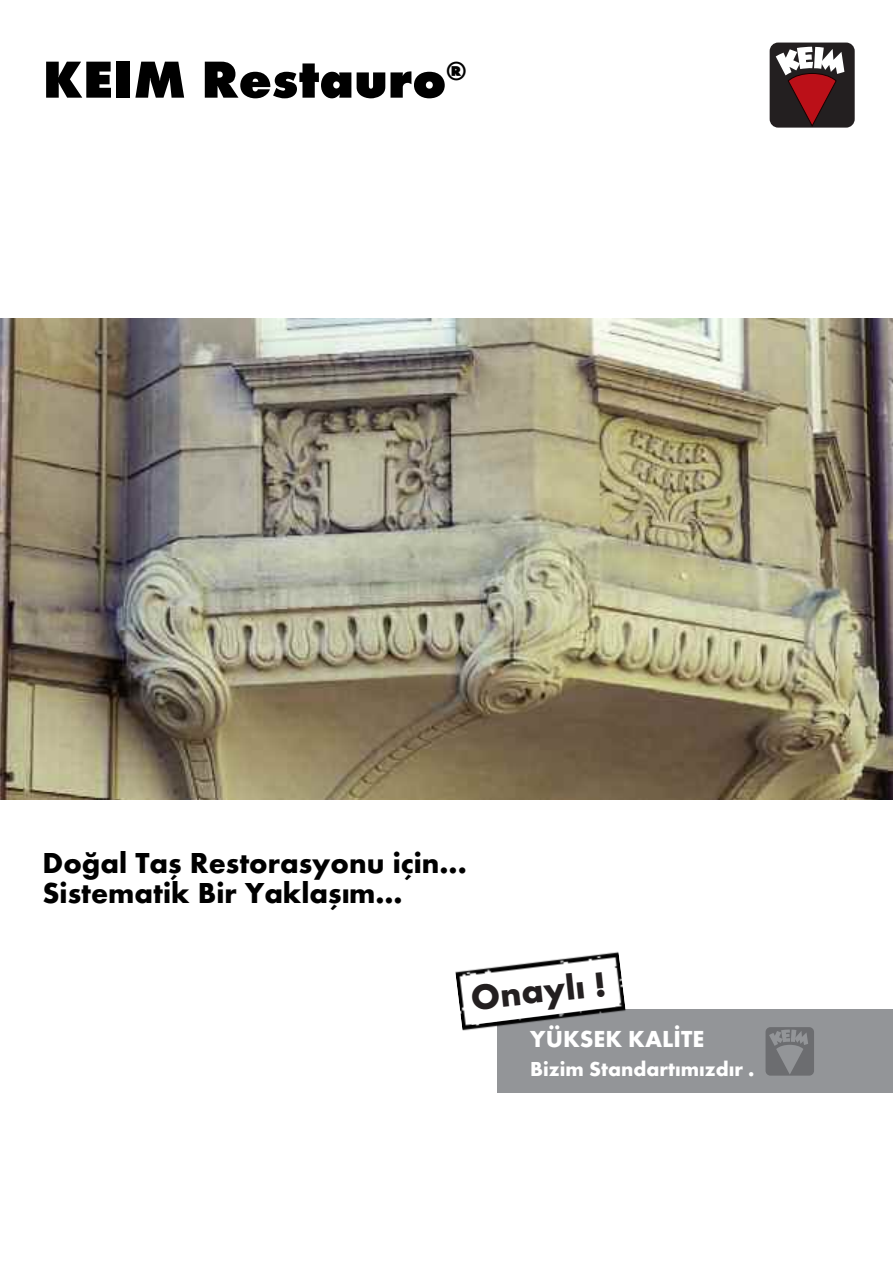
<style>
.page{position:relative;width:893px;height:1263px;background:#fff}
.page>*{position:absolute;margin:0;border:0;box-sizing:border-box;transform-origin:0 0}
.t1{font:800 54px "Futura T";color:#000}
.t2{font:700 36px "Futura TTU";color:#231f20}
.t3{font:700 30px/30px "Futura TTU";color:#000}
.t4{font:700 24.15px "Futura TTU";color:#fff}
.t5{font:700 21px "Futura TTU";color:#fff}
</style>
<div class="page">
<div style="left:770px;top:43px;width:85px;height:85px;background:#231f20;border-radius:9px"></div>
<svg style="left:776px;top:47px;width:68px;height:80px"></svg>
<img style="left:0;top:319px;width:893px;height:481px">
<div style="left:497px;top:1009px;width:396px;height:84px;background:#939598"></div>
<div style="left:765px;top:1027px;width:49px;height:48px;background:#6c6d70;border-radius:5px"></div>
<svg style="left:769px;top:1029px;width:39px;height:45px"></svg>
<img style="left:455px;top:951px;width:171px;height:80px">
<svg style="left:469px;top:961px;width:146px;height:64px"></svg>
<h1 class="t1" style="left:43px;top:47px;width:426px">KEIM Restauro<sup>®</sup></h1>
<p class="t3" style="left:43px;top:847px;width:426px">Doğal Taş Restorasyonu için...<br>Sistematik Bir Yaklaşım...</p>
<p class="t2" style="left:469px;top:977px;width:137px;rotate:-6deg">Onaylı !</p>
<p class="t4" style="left:530px;top:1024px;width:175px">YÜKSEK KALİTE</p>
<p class="t5" style="left:530px;top:1056px;width:226px">Bizim Standartımızdır .</p>
</div>
